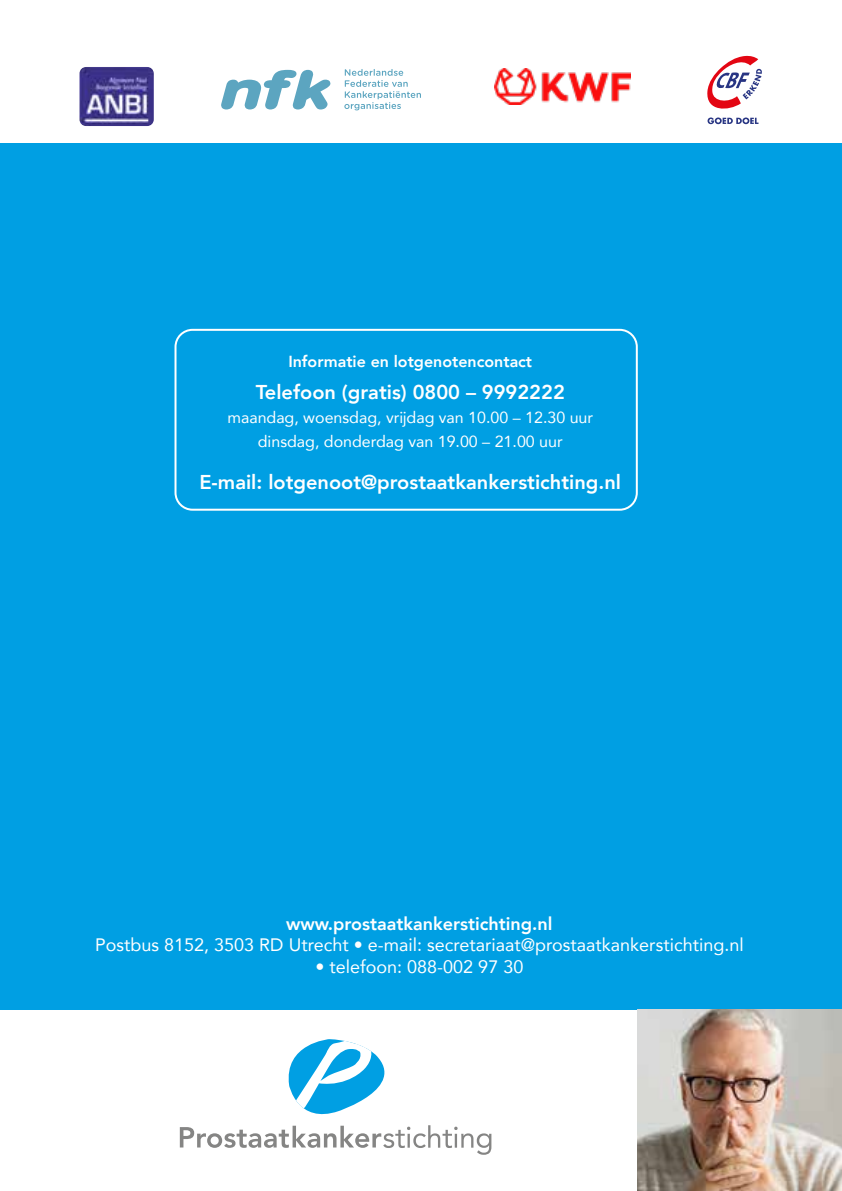
<style>
.page{position:relative;width:842px;height:1191px;background:#fff}
.page>*{position:absolute;margin:0;border:0;box-sizing:border-box;transform-origin:0 0}
.t1{font:800 20px "Avenir";color:#fff}
.t2{font:18px "Avenir";color:#fff}
.t3{font:800 18px "Avenir";color:#fff}
.t4{font:16px/24px "Avenir";color:#fff;text-align:center}
.t5{font:800 16px "Avenir";color:#fff}
</style>
<div class="page">
<div style="left:0;top:144px;width:842px;height:865px;background:#009fe3"></div>
<img style="left:638px;top:1009px;width:204px;height:182px">
<div style="left:174px;top:329px;width:464px;height:182px;border:2px solid #fff;border-radius:17px"></div>
<img style="left:80px;top:67px;width:74px;height:59px">
<svg style="left:221px;top:70px;width:110px;height:39px"></svg>
<svg style="left:344px;top:69px;width:77px;height:41px"></svg>
<svg style="left:707px;top:55px;width:55px;height:69px"></svg>
<svg style="left:180px;top:1039px;width:311px;height:115px"></svg>
<img style="left:495px;top:68px;width:136px;height:37px">
<p class="t5" style="left:288px;top:349px;width:245px">Informatie en lotgenotencontact</p>
<p class="t1" style="left:256px;top:376px;width:311px">Telefoon (gratis) 0800 – 9992222</p>
<p class="t4" style="left:227px;top:405px;width:367px">maandag, woensdag, vrijdag van 10.00 – 12.30 uur dinsdag, donderdag van 19.00 – 21.00 uur</p>
<p class="t1" style="left:199px;top:466px;width:423px">E-mail: lotgenoot@prostaatkankerstichting.nl</p>
<p class="t3" style="left:286px;top:909px;width:268px">www.prostaatkankerstichting.nl</p>
<p class="t2" style="left:95px;top:930px;width:650px">Postbus 8152, 3503 RD Utrecht • e-mail: secretariaat@prostaatkankerstichting.nl</p>
<p class="t2" style="left:315px;top:952px;width:209px">• telefoon: 088-002 97 30</p>
</div>
